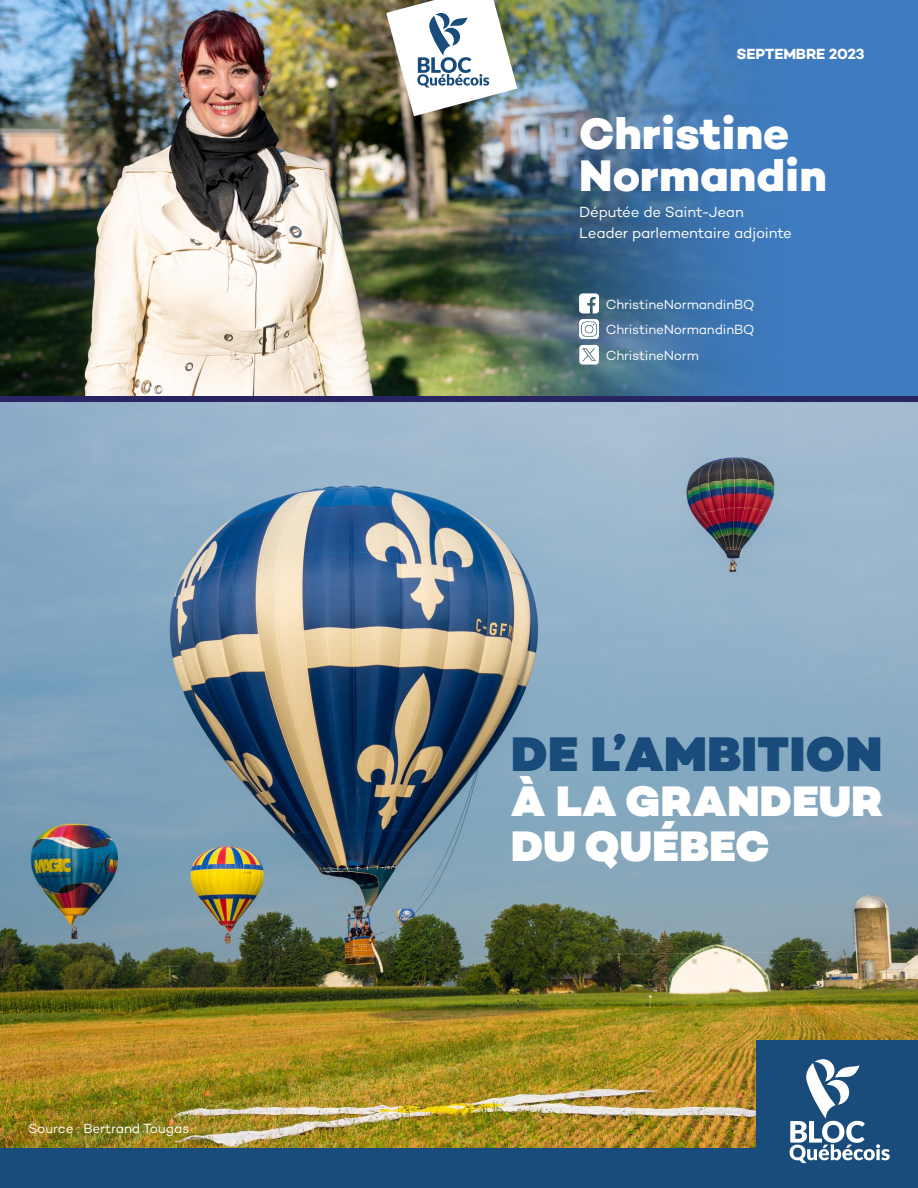
<style>
.page{position:relative;width:918px;height:1188px;background:#fff}
.page>*{position:absolute;margin:0;border:0;box-sizing:border-box;transform-origin:0 0}
.Textes{font:900 49.5px "Campton";letter-spacing:.01em;color:#194c7b}
.Nom_député{font:800 45px/42px "Campton";color:#fff}
.Textes-2{font:900 43.5px/45px "Campton";letter-spacing:.01em;color:#fff}
.Nom_circonscription{font:15px "Campton";letter-spacing:-.015em;color:#fff}
.Nom_circonscription-2{font:700 15px "Campton";letter-spacing:-.015em;color:#fff}
.Nom_circonscription-3{font:13.5px "Campton";letter-spacing:-.01em;color:#fff}
.Textes-3{font:13.5px "Campton";letter-spacing:-.005em;color:#fff}
</style>
<div class="page">
<img style="left:0;top:0;width:918px;height:1148px">
<svg style="left:0;top:389px;width:918px;height:13px;background:#55617f"></svg>
<div style="left:0;top:1148px;width:918px;height:40px;background:#194c7b"></div>
<div style="left:756px;top:1040px;width:162px;height:148px;background:#194c7b"></div>
<svg style="left:790px;top:1059px;width:100px;height:104px"></svg>
<svg style="left:579px;top:319px;width:20px;height:20px"></svg>
<svg style="left:579px;top:294px;width:20px;height:19px"></svg>
<img style="left:386px;top:0;width:131px;height:116px">
<svg style="left:579px;top:345px;width:20px;height:20px"></svg>
<p class="Textes-3" style="left:28px;top:1120px;width:163px">Source : Bertrand Tougas</p>
<p class="Nom_circonscription-2" style="left:736px;top:44px;width:129px">SEPTEMBRE 2023</p>
<p class="Nom_député" style="left:579px;top:113px;width:249px">Christine<br>Normandin</p>
<p class="Nom_circonscription" style="left:579px;top:203px;width:166px">Députée de Saint-Jean</p>
<p class="Nom_circonscription" style="left:579px;top:224px;width:214px">Leader parlementaire adjointe</p>
<p class="Nom_circonscription-3" style="left:606px;top:296px;width:150px">ChristineNormandinBQ</p>
<p class="Nom_circonscription-3" style="left:606px;top:321px;width:150px">ChristineNormandinBQ</p>
<p class="Nom_circonscription-3" style="left:606px;top:347px;width:95px">ChristineNorm</p>
<p class="Textes" style="left:511px;top:722px;width:373px">DE L’AMBITION</p>
<p class="Textes-2" style="left:511px;top:779px;width:374px">À LA GRANDEUR<br>DU QUÉBEC</p>
</div>
